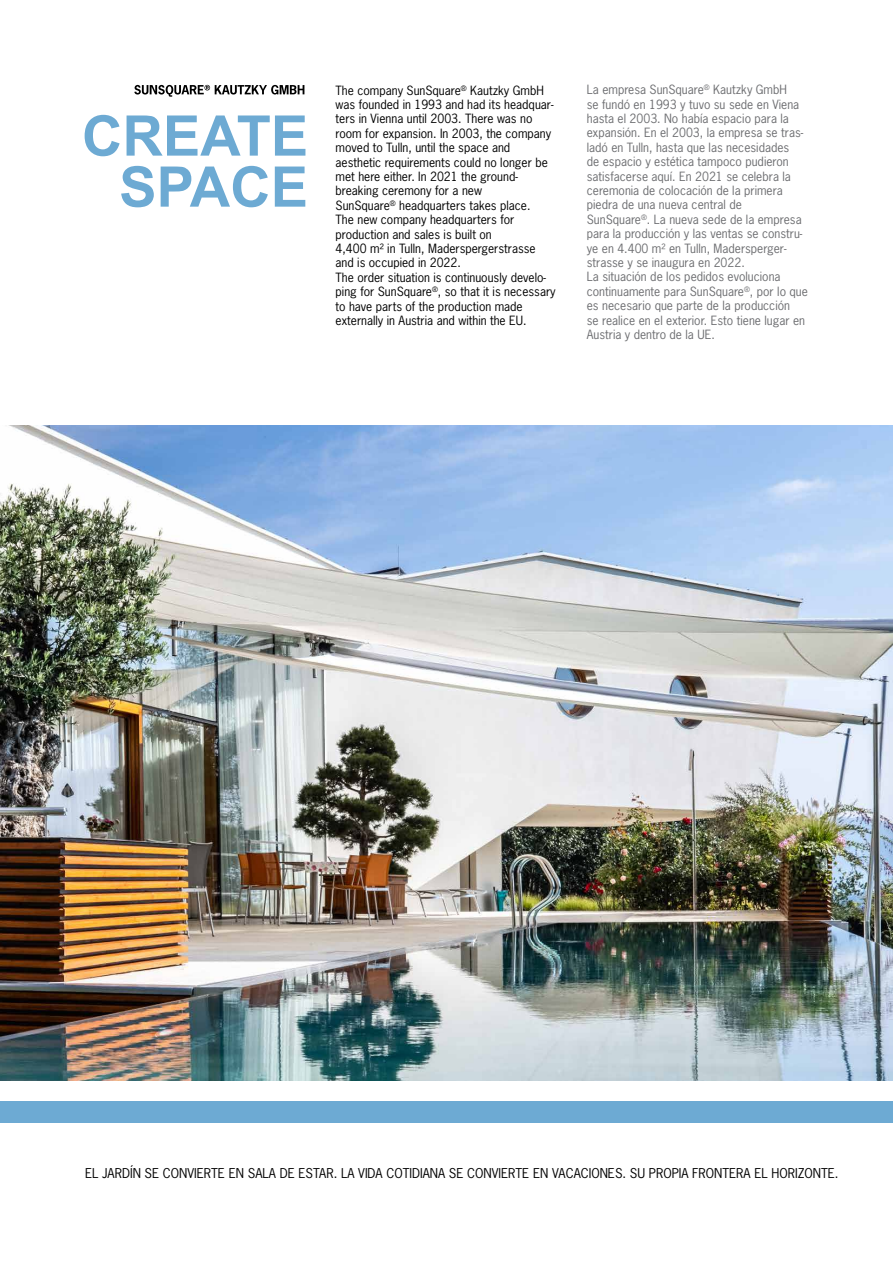
<style>
.page{position:relative;width:893px;height:1263px;background:#fff}
.page>*{position:absolute;margin:0;border:0;box-sizing:border-box;transform-origin:0 0}
.t1{font:12.75px "News Gothic Std";color:#000}
.t2{font:12px/14.4px "News Gothic Std";color:#6d6e71}
.t3{font:12px/14.4px "News Gothic Std";color:#000}
</style>
<div class="page">
<div style="left:0;top:1101px;width:893px;height:22px;background:#6daad3"></div>
<svg style="left:134px;top:85px;width:170px;height:12px"></svg>
<svg style="left:121px;top:166px;width:184px;height:41px"></svg>
<svg style="left:85px;top:115px;width:220px;height:41px"></svg>
<img style="left:0;top:425px;width:893px;height:655px">
<p class="t3" style="left:336px;top:83px;width:222px">The company SunSquare<sup>®</sup> Kautzky GmbH was founded in 1993 and had its headquar&shy;ters in Vienna until 2003. There was no room for expansion. In 2003, the company moved to Tulln, until the space and aesthetic requirements could no longer be met here either. In 2021 the ground&shy;breaking ceremony for a new<br>SunSquare<sup>®</sup> headquarters takes place.<br>The new company headquarters for production and sales is built on<br>4,400 m² in Tulln, Maderspergerstrasse and is occupied in 2022.<br>The order situation is continuously develo&shy;ping for SunSquare<sup>®</sup>, so that it is necessary to have parts of the production made externally in Austria and within the EU.</p>
<p class="t2" style="left:587px;top:82px;width:223px">La empresa SunSquare<sup>®</sup> Kautzky GmbH<br>se fundó en 1993 y tuvo su sede en Viena hasta el 2003. No había espacio para la expansión. En el 2003, la empresa se tras&shy;ladó en Tulln, hasta que las necesidades<br>de espacio y estética tampoco pudieron satisfacerse aquí. En 2021 se celebra la ceremonia de colocación de la primera piedra de una nueva central de SunSquare<sup>®</sup>. La nueva sede de la empresa para la producción y las ventas se constru&shy;ye en 4.400 m² en Tulln, Madersperger&shy;strasse y se inaugura en 2022.<br>La situación de los pedidos evoluciona continuamente para SunSquare<sup>®</sup>, por lo que es necesario que parte de la producción<br>se realice en el exterior. Esto tiene lugar en Austria y dentro de la UE.</p>
<p class="t1" style="left:85px;top:1164px;width:755px">EL JARDÍN SE CONVIERTE EN SALA DE ESTAR. LA VIDA COTIDIANA SE CONVIERTE EN VACACIONES. SU PROPIA FRONTERA EL HORIZONTE.</p>
</div>
